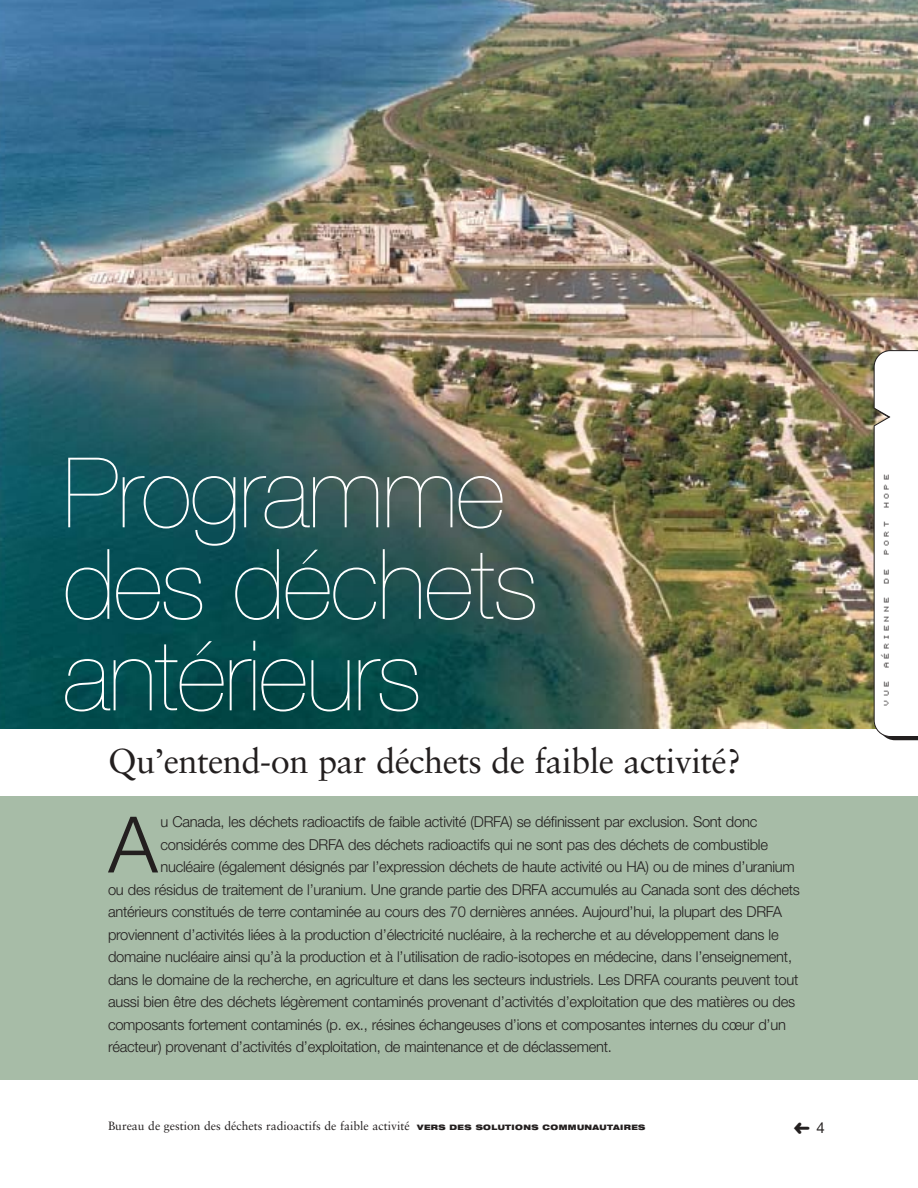
<style>
.page{position:relative;width:918px;height:1188px;background:#fff}
.page>*{position:absolute;margin:0;border:0;box-sizing:border-box;transform-origin:0 0}
.t1{font:200 97.5px/91.5px "Helvetica Neue";letter-spacing:-.015em;color:#fff}
.t2{font:300 78px "Helvetica Neue";color:#231f1f}
.t3{font:34.5px "Sabon";letter-spacing:-.015em;color:#231f1f}
.t4{font:300 15px "Helvetica Neue";letter-spacing:-.015em;color:#231f1f}
.t5{font:15px "Helvetica Neue";color:#231f1f}
.t6{font:12px "Sabon";color:#231f1f}
.t7{font:10.5px "Bubbledot ICG Coarse Pos";letter-spacing:.33em;color:#231f1f}
.s1{font-family:"Helvetica Neue";font-weight:900;font-stretch:expanded;font-size:7.5px}
</style>
<div class="page">
<div style="left:0;top:796px;width:918px;height:284px;background:#a7bca7"></div>
<img style="left:0;top:0;width:918px;height:729px">
<svg style="left:874px;top:350px;width:44px;height:390px"></svg>
<h1 class="t1" style="left:63px;top:455px;width:477px">Programme des déchets antérieurs</h1>
<h3 class="t3" style="left:108px;top:746px;width:635px">Qu’entend-on par déchets de faible activité?</h3>
<h2 class="t2" style="left:108px;top:817px;width:51px">A</h2>
<p class="t4" style="left:160px;top:817px;width:598px">u Canada, les déchets radioactifs de faible activité (DRFA) se définissent par exclusion. Sont donc</p>
<p class="t4" style="left:160px;top:839px;width:609px">considérés comme des DRFA des déchets radioactifs qui ne sont pas des déchets de combustible</p>
<p class="t4" style="left:160px;top:862px;width:636px">nucléaire (également désignés par l’expression déchets de haute activité ou HA) ou de mines d’uranium</p>
<p class="t4" style="left:108px;top:884px;width:693px">ou des résidus de traitement de l’uranium. Une grande partie des DRFA accumulés au Canada sont des déchets</p>
<p class="t4" style="left:108px;top:907px;width:676px">antérieurs constitués de terre contaminée au cours des 70 dernières années. Aujourd’hui, la plupart des DRFA</p>
<p class="t4" style="left:108px;top:929px;width:672px">proviennent d’activités liées à la production d’électricité nucléaire, à la recherche et au développement dans le</p>
<p class="t4" style="left:108px;top:952px;width:686px">domaine nucléaire ainsi qu’à la production et à l’utilisation de radio-isotopes en médecine, dans l’enseignement,</p>
<p class="t4" style="left:108px;top:974px;width:692px">dans le domaine de la recherche, en agriculture et dans les secteurs industriels. Les DRFA courants peuvent tout</p>
<p class="t4" style="left:108px;top:997px;width:689px">aussi bien être des déchets légèrement contaminés provenant d’activités d’exploitation que des matières ou des</p>
<p class="t4" style="left:108px;top:1019px;width:679px">composants fortement contaminés (p. ex., résines échangeuses d’ions et composantes internes du cœur d’un</p>
<p class="t4" style="left:108px;top:1042px;width:505px">réacteur) provenant d’activités d’exploitation, de maintenance et de déclassement.</p>
<p class="t6" style="left:108px;top:1120px;width:539px">Bureau de gestion des déchets radioactifs de faible activité <span class="s1">VERS DES SOLUTIONS COMMUNAUTAIRES</span></p>
<p class="t5" style="left:817px;top:1122px;width:10px">4</p>
<p class="t7" style="left:879px;top:508px;width:35px;rotate:-90deg">HOPE</p>
<p class="t7" style="left:879px;top:555px;width:35px;rotate:-90deg">PORT</p>
<p class="t7" style="left:879px;top:584px;width:17px;rotate:-90deg">D E</p>
<p class="t7" style="left:879px;top:668px;width:72px;rotate:-90deg">AÉRIENNE</p>
<p class="t7" style="left:879px;top:706px;width:26px;rotate:-90deg">VUE</p>
</div>
